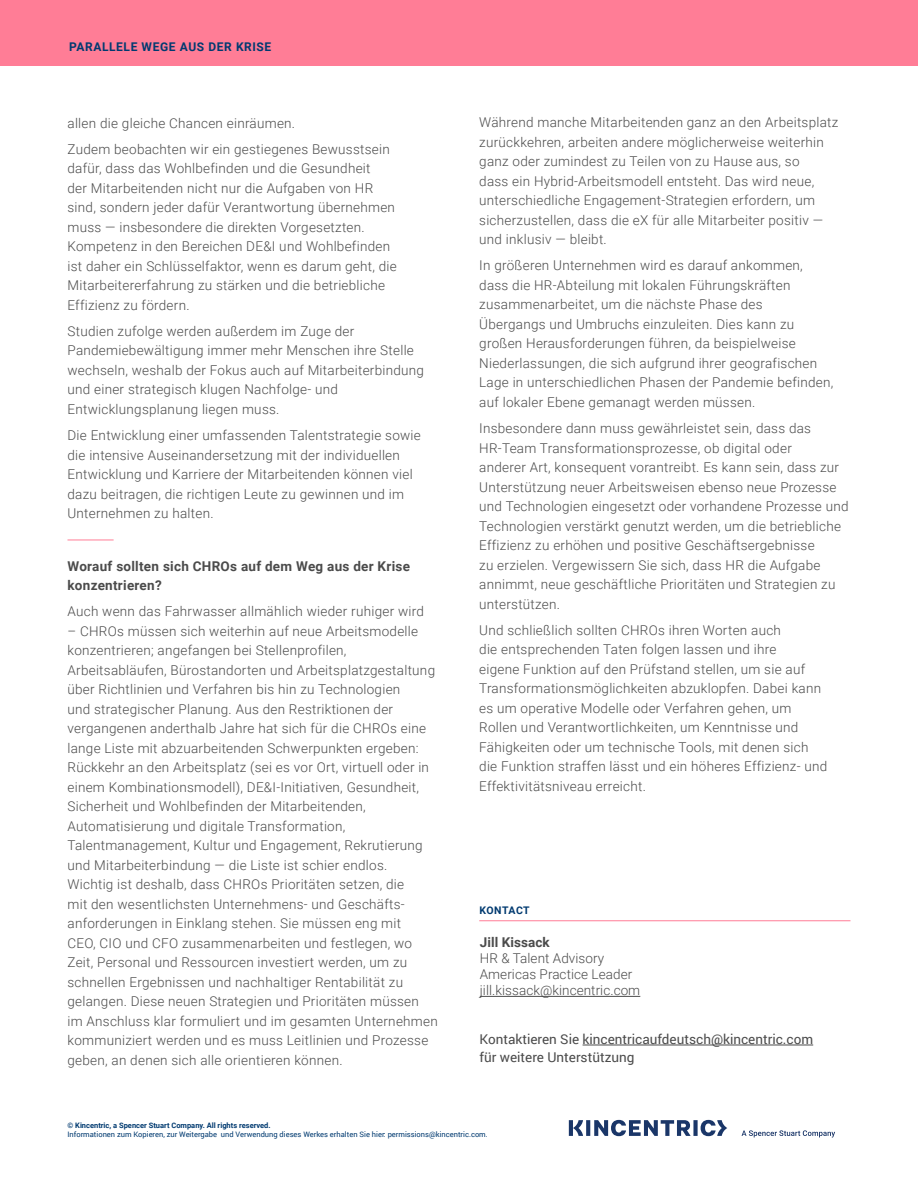
<style>
.page{position:relative;width:918px;height:1188px;background:#fff}
.page>*{position:absolute;margin:0;border:0;box-sizing:border-box;transform-origin:0 0}
.t1{font:300 13.5px/19.5px "Roboto";letter-spacing:.02em;color:#4b4b4b}
.t2{font:13.5px/18px "Roboto";color:#4b4b4b}
.t3{font:700 13.5px/19.5px "Roboto";letter-spacing:.02em;color:#4b4b4b}
.t4{font:700 12px "Roboto";letter-spacing:.05em;color:#003a70}
.t5{font:700 10.5px "Roboto";letter-spacing:.035em;color:#003a70}
.t6{font:7.5px "Roboto";color:#003a70}
.t7{font:700 7.5px "Roboto";color:#003a70}
</style>
<div class="page">
<svg style="left:569px;top:1120px;width:266px;height:18px"></svg>
<div style="left:0;top:0;width:918px;height:66px;background:#ff7d96"></div>
<hr style="left:68px;top:540px;width:46px;height:1px;background:#ff7d96">
<hr style="left:480px;top:996px;width:160px;height:1px;background:#4b4b4b">
<hr style="left:479px;top:920px;width:371px;height:1px;background:#ff7d96">
<hr style="left:583px;top:1045px;width:230px;height:1px;background:#4b4b4b">
<p class="t4" style="left:69px;top:38px;width:204px">PARALLELE WEGE AUS DER KRISE</p>
<p class="t1" style="left:68px;top:109px;width:324px;line-height:26.2px">allen die gleiche Chancen einräumen.<br>Zudem beobachten wir ein gestiegenes Bewusstsein</p>
<p class="t1" style="left:68px;top:158px;width:331px">dafür, dass das Wohlbefinden und die Gesundheit<br>der Mitarbeitenden nicht nur die Aufgaben von HR sind, sondern jeder dafür Verantwortung übernehmen muss — insbesondere die direkten Vorgesetzten.<br>Kompetenz in den Bereichen DE&amp;I und Wohlbefinden ist daher ein Schlüsselfaktor, wenn es darum geht, die Mitarbeitererfahrung zu stärken und die betriebliche Effizienz zu fördern.</p>
<p class="t1" style="left:68px;top:321px;width:358px">Studien zufolge werden außerdem im Zuge der Pandemiebewältigung immer mehr Menschen ihre Stelle wechseln, weshalb der Fokus auch auf Mitarbeiterbindung und einer strategisch klugen Nachfolge- und Entwicklungsplanung liegen muss.</p>
<p class="t1" style="left:68px;top:425px;width:355px">Die Entwicklung einer umfassenden Talentstrategie sowie die intensive Auseinandersetzung mit der individuellen Entwicklung und Karriere der Mitarbeitenden können viel dazu beitragen, die richtigen Leute zu gewinnen und im Unternehmen zu halten.</p>
<p class="t3" style="left:68px;top:556px;width:344px">Worauf sollten sich CHROs auf dem Weg aus der Krise konzentrieren?</p>
<p class="t1" style="left:68px;top:601px;width:358px">Auch wenn das Fahrwasser allmählich wieder ruhiger wird</p>
<p class="t1" style="left:68px;top:621px;width:372px">– CHROs müssen sich weiterhin auf neue Arbeitsmodelle konzentrieren; angefangen bei Stellenprofilen, Arbeitsabläufen, Bürostandorten und Arbeitsplatzgestaltung über Richtlinien und Verfahren bis hin zu Technologien<br>und strategischer Planung. Aus den Restriktionen der vergangenen anderthalb Jahre hat sich für die CHROs eine lange Liste mit abzuarbeitenden Schwerpunkten ergeben:<br>Rückkehr an den Arbeitsplatz (sei es vor Ort, virtuell oder in einem Kombinationsmodell), DE&amp;I-Initiativen, Gesundheit, Sicherheit und Wohlbefinden der Mitarbeitenden, Automatisierung und digitale Transformation, Talentmanagement, Kultur und Engagement, Rekrutierung und Mitarbeiterbindung — die Liste ist schier endlos.<br>Wichtig ist deshalb, dass CHROs Prioritäten setzen, die<br>mit den wesentlichsten Unternehmens- und Geschäfts&shy;anforderungen in Einklang stehen. Sie müssen eng mit<br>CEO, CIO und CFO zusammenarbeiten und festlegen, wo Zeit, Personal und Ressourcen investiert werden, um zu schnellen Ergebnissen und nachhaltiger Rentabilität zu gelangen. Diese neuen Strategien und Prioritäten müssen<br>im Anschluss klar formuliert und im gesamten Unternehmen kommuniziert werden und es muss Leitlinien und Prozesse geben, an denen sich alle orientieren können.</p>
<p class="t1" style="left:479px;top:112px;width:361px">Während manche Mitarbeitenden ganz an den Arbeitsplatz zurückkehren, arbeiten andere möglicherweise weiterhin ganz oder zumindest zu Teilen von zu Hause aus, so<br>dass ein Hybrid-Arbeitsmodell entsteht. Das wird neue, unterschiedliche Engagement-Strategien erfordern, um sicherzustellen, dass die eX für alle Mitarbeiter positiv — und inklusiv — bleibt.</p>
<p class="t1" style="left:479px;top:255px;width:356px">In größeren Unternehmen wird es darauf ankommen, dass die HR-Abteilung mit lokalen Führungskräften zusammenarbeitet, um die nächste Phase des<br>Übergangs und Umbruchs einzuleiten. Dies kann zu großen Herausforderungen führen, da beispielweise Niederlassungen, die sich aufgrund ihrer geografischen Lage in unterschiedlichen Phasen der Pandemie befinden, auf lokaler Ebene gemanagt werden müssen.</p>
<p class="t1" style="left:479px;top:418px;width:371px">Insbesondere dann muss gewährleistet sein, dass das HR-Team Transformationsprozesse, ob digital oder<br>anderer Art, konsequent vorantreibt. Es kann sein, dass zur Unterstützung neuer Arbeitsweisen ebenso neue Prozesse und Technologien eingesetzt oder vorhandene Prozesse und Technologien verstärkt genutzt werden, um die betriebliche Effizienz zu erhöhen und positive Geschäftsergebnisse<br>zu erzielen. Vergewissern Sie sich, dass HR die Aufgabe annimmt, neue geschäftliche Prioritäten und Strategien zu unterstützen.</p>
<p class="t1" style="left:479px;top:620px;width:350px">Und schließlich sollten CHROs ihren Worten auch<br>die entsprechenden Taten folgen lassen und ihre<br>eigene Funktion auf den Prüfstand stellen, um sie auf Transformationsmöglichkeiten abzuklopfen. Dabei kann es um operative Modelle oder Verfahren gehen, um Rollen und Verantwortlichkeiten, um Kenntnisse und Fähigkeiten oder um technische Tools, mit denen sich die Funktion straffen lässt und ein höheres Effizienz- und Effektivitätsniveau erreicht.</p>
<p class="t5" style="left:480px;top:903px;width:52px">KONTACT</p>
<p class="t3" style="left:480px;top:932px;width:71px">Jill Kissack</p>
<p class="t1" style="left:480px;top:950px;width:162px;line-height:16.2px">HR &amp; Talent Advisory<br>Americas Practice Leader jill.kissack@kincentric.com</p>
<p class="t2" style="left:480px;top:1030px;width:335px">Kontaktieren Sie kincentricaufdeutsch@kincentric.com für weitere Unterstützung</p>
<p class="t7" style="left:68px;top:1120px;width:205px">© Kincentric, a Spencer Stuart Company. All rights reserved.</p>
<p class="t6" style="left:68px;top:1129px;width:422px">Informationen zum Kopieren, zur Weitergabe und Verwendung dieses Werkes erhalten Sie hier: permissions@kincentric.com.</p>
</div>
